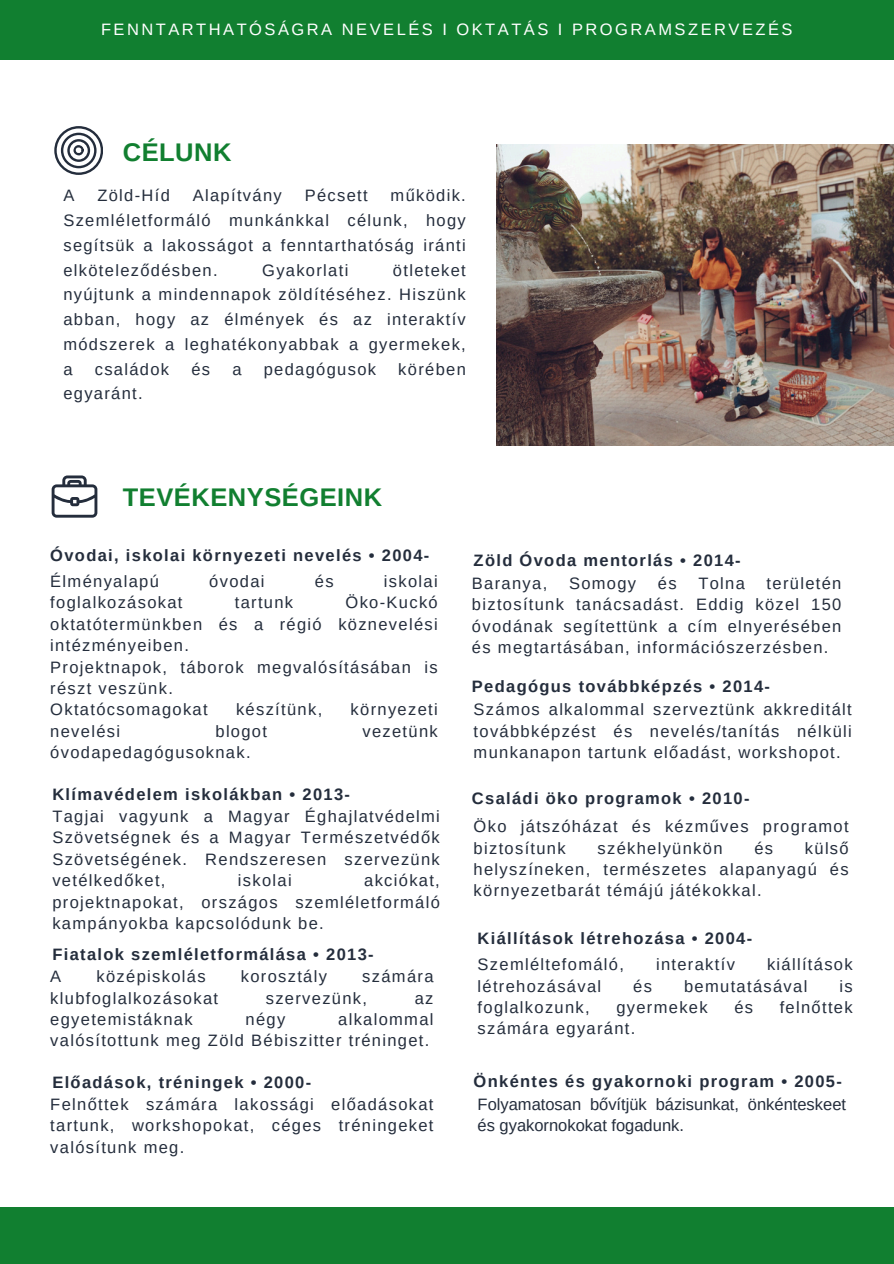
<style>
.page{position:relative;width:894px;height:1264px;background:#fff}
.page>*{position:absolute;margin:0;border:0;box-sizing:border-box;transform-origin:0 0}
.t1{font:700 25.5px "Arimo";letter-spacing:.02em;color:#117f30}
.t2{font:16.5px/21.3px "Arimo";letter-spacing:.08em;color:#242d3c;text-align:justify}
.t3{font:700 16.5px "Arimo";letter-spacing:.08em;color:#242d3c}
.t4{font:16.5px/21.3px "Arimo";color:#242d3c}
.t5{font:16.5px "Arimo";letter-spacing:.15em;color:#fff}
</style>
<div class="page">
<div style="left:0;top:0;width:893px;height:60px;background:#117f30"></div>
<div style="left:0;top:1207px;width:893px;height:56px;background:#117f30"></div>
<svg style="left:52px;top:475px;width:45px;height:42px"></svg>
<svg style="left:54px;top:126px;width:49px;height:48px"></svg>
<img style="left:496px;top:144px;width:397px;height:301px">
<p class="t5" style="left:101px;top:20px;width:692px">FENNTARTHATÓSÁGRA NEVELÉS I OKTATÁS I PROGRAMSZERVEZÉS</p>
<h2 class="t1" style="left:123px;top:138px;width:110px">CÉLUNK</h2>
<p class="t2" style="left:63px;top:185px;width:12px">A</p>
<p class="t2" style="left:97px;top:185px;width:74px">Zöld-Híd</p>
<p class="t2" style="left:193px;top:185px;width:90px">Alapítvány</p>
<p class="t2" style="left:304px;top:185px;width:64px">Pécsett</p>
<p class="t2" style="left:63px;top:183px;width:404px;line-height:24.8px;text-indent:327px">működik.<br>Szemléletformáló munkánkkal célunk, hogy segítsük a lakosságot a fenntarthatóság iránti elköteleződésben.</p>
<p class="t2" style="left:63px;top:257px;width:404px;line-height:24.8px;text-indent:329px">ötleteket nyújtunk a mindennapok zöldítéséhez. Hiszünk abban, hogy az élmények és az interaktív módszerek a leghatékonyabbak a gyermekek, a</p>
<p class="t2" style="left:262px;top:259px;width:88px">Gyakorlati</p>
<p class="t2" style="left:95px;top:358px;width:76px">családok</p>
<p class="t2" style="left:191px;top:358px;width:20px">és</p>
<p class="t2" style="left:232px;top:358px;width:11px">a</p>
<p class="t2" style="left:264px;top:358px;width:114px">pedagógusok</p>
<p class="t2" style="left:398px;top:358px;width:69px">körében</p>
<p class="t2" style="left:63px;top:383px;width:81px">egyaránt.</p>
<p class="t1" style="left:123px;top:483px;width:261px">TEVÉKENYSÉGEINK</p>
<h1 class="t3" style="left:50px;top:546px;width:380px">Óvodai, iskolai környezeti nevelés • 2004-</h1>
<p class="t2" style="left:50px;top:570px;width:110px">Élményalapú</p>
<p class="t2" style="left:209px;top:570px;width:57px">óvodai</p>
<p class="t2" style="left:315px;top:570px;width:20px">és</p>
<p class="t2" style="left:384px;top:570px;width:55px">iskolai</p>
<p class="t2" style="left:50px;top:592px;width:134px">foglalkozásokat</p>
<p class="t2" style="left:235px;top:592px;width:60px">tartunk</p>
<p class="t2" style="left:50px;top:592px;width:389px;text-indent:295px">Öko-Kuckó oktatótermünkben és a régió köznevelési intézményeiben.</p>
<p class="t2" style="left:50px;top:656px;width:389px">Projektnapok, táborok megvalósításában is részt veszünk.</p>
<h1 class="t2" style="left:50px;top:699px;width:159px">Oktatócsomagokat</h1>
<h1 class="t2" style="left:236px;top:699px;width:88px">készítünk,</h1>
<h1 class="t2" style="left:350px;top:699px;width:89px">környezeti</h1>
<h1 class="t2" style="left:50px;top:720px;width:71px">nevelési</h1>
<h1 class="t2" style="left:215px;top:720px;width:53px">blogot</h1>
<h1 class="t2" style="left:362px;top:720px;width:77px">vezetünk</h1>
<h1 class="t2" style="left:50px;top:741px;width:202px">óvodapedagógusoknak.</h1>
<h3 class="t3" style="left:52px;top:785px;width:299px">Klímavédelem iskolákban • 2013-</h3>
<p class="t2" style="left:52px;top:805px;width:389px">Tagjai vagyunk a Magyar Éghajlatvédelmi Szövetségnek és a Magyar Természetvédők Szövetségének. Rendszeresen szervezünk vetélkedőket,</p>
<p class="t2" style="left:52px;top:869px;width:389px;text-indent:312px">akciókat, projektnapokat, országos szemléletformáló kampányokba kapcsolódunk be.</p>
<p class="t2" style="left:238px;top:869px;width:55px">iskolai</p>
<h3 class="t3" style="left:52px;top:945px;width:323px">Fiatalok szemléletformálása • 2013-</h3>
<p class="t2" style="left:50px;top:965px;width:12px">A</p>
<p class="t2" style="left:97px;top:965px;width:110px">középiskolás</p>
<p class="t2" style="left:241px;top:965px;width:88px">korosztály</p>
<p class="t2" style="left:362px;top:965px;width:73px">számára</p>
<p class="t2" style="left:50px;top:987px;width:169px">klubfoglalkozásokat</p>
<p class="t2" style="left:266px;top:987px;width:103px">szervezünk,</p>
<p class="t2" style="left:414px;top:987px;width:20px">az</p>
<p class="t2" style="left:50px;top:1008px;width:144px">egyetemistáknak</p>
<p class="t2" style="left:245px;top:1008px;width:41px">négy</p>
<p class="t2" style="left:50px;top:1008px;width:384px;text-align:right">alkalommal<br>valósítottunk meg Zöld Bébiszitter tréninget.</p>
<h3 class="t3" style="left:52px;top:1072px;width:260px">Előadások, tréningek • 2000-</h3>
<p class="t2" style="left:50px;top:1093px;width:384px">Felnőttek számára lakossági előadásokat tartunk, workshopokat, céges tréningeket valósítunk meg.</p>
<p class="t3" style="left:473px;top:551px;width:268px">Zöld Óvoda mentorlás • 2014-</p>
<h3 class="t2" style="left:472px;top:572px;width:371px;text-indent:294px">területén biztosítunk tanácsadást. Eddig közel 150 óvodának segítettünk a cím elnyerésében és megtartásában, információszerzésben.</h3>
<h3 class="t2" style="left:472px;top:572px;width:77px">Baranya,</h3>
<h3 class="t2" style="left:569px;top:572px;width:69px">Somogy</h3>
<h3 class="t2" style="left:657px;top:572px;width:20px">és</h3>
<h3 class="t2" style="left:698px;top:572px;width:48px">Tolna</h3>
<p class="t3" style="left:472px;top:677px;width:299px">Pedagógus továbbképzés • 2014-</p>
<p class="t2" style="left:473px;top:699px;width:379px">Számos alkalommal szerveztünk akkreditált továbbképzést és nevelés/tanítás nélküli munkanapon tartunk előadást, workshopot.</p>
<h3 class="t3" style="left:472px;top:788px;width:279px">Családi öko programok • 2010-</h3>
<p class="t2" style="left:473px;top:816px;width:376px">Öko játszóházat és kézműves programot biztosítunk</p>
<p class="t2" style="left:473px;top:837px;width:376px;text-indent:331px">külső helyszíneken, természetes alapanyagú és környezetbarát témájú játékokkal.</p>
<p class="t2" style="left:597px;top:837px;width:126px">székhelyünkön</p>
<p class="t2" style="left:754px;top:837px;width:20px">és</p>
<h3 class="t3" style="left:477px;top:928px;width:276px">Kiállítások létrehozása • 2004-</h3>
<p class="t2" style="left:477px;top:953px;width:148px">Szemléltefomáló,</p>
<p class="t2" style="left:656px;top:953px;width:80px">interaktív</p>
<p class="t2" style="left:766px;top:953px;width:87px">kiállítások</p>
<p class="t2" style="left:477px;top:975px;width:125px">létrehozásával</p>
<p class="t2" style="left:633px;top:975px;width:20px">és</p>
<p class="t2" style="left:684px;top:975px;width:125px">bemutatásával</p>
<p class="t2" style="left:839px;top:975px;width:15px">is</p>
<p class="t2" style="left:477px;top:996px;width:114px">foglalkozunk,</p>
<p class="t2" style="left:616px;top:996px;width:93px">gyermekek</p>
<p class="t2" style="left:734px;top:996px;width:20px">és</p>
<p class="t2" style="left:779px;top:996px;width:74px">felnőttek</p>
<p class="t2" style="left:477px;top:1018px;width:159px">számára egyaránt.</p>
<h3 class="t3" style="left:473px;top:1072px;width:370px">Önkéntes és gyakornoki program • 2005-</h3>
<p class="t4" style="left:477px;top:1093px;width:370px">Folyamatosan bővítjük bázisunkat, önkénteskeet és gyakornokokat fogadunk.</p>
</div>
